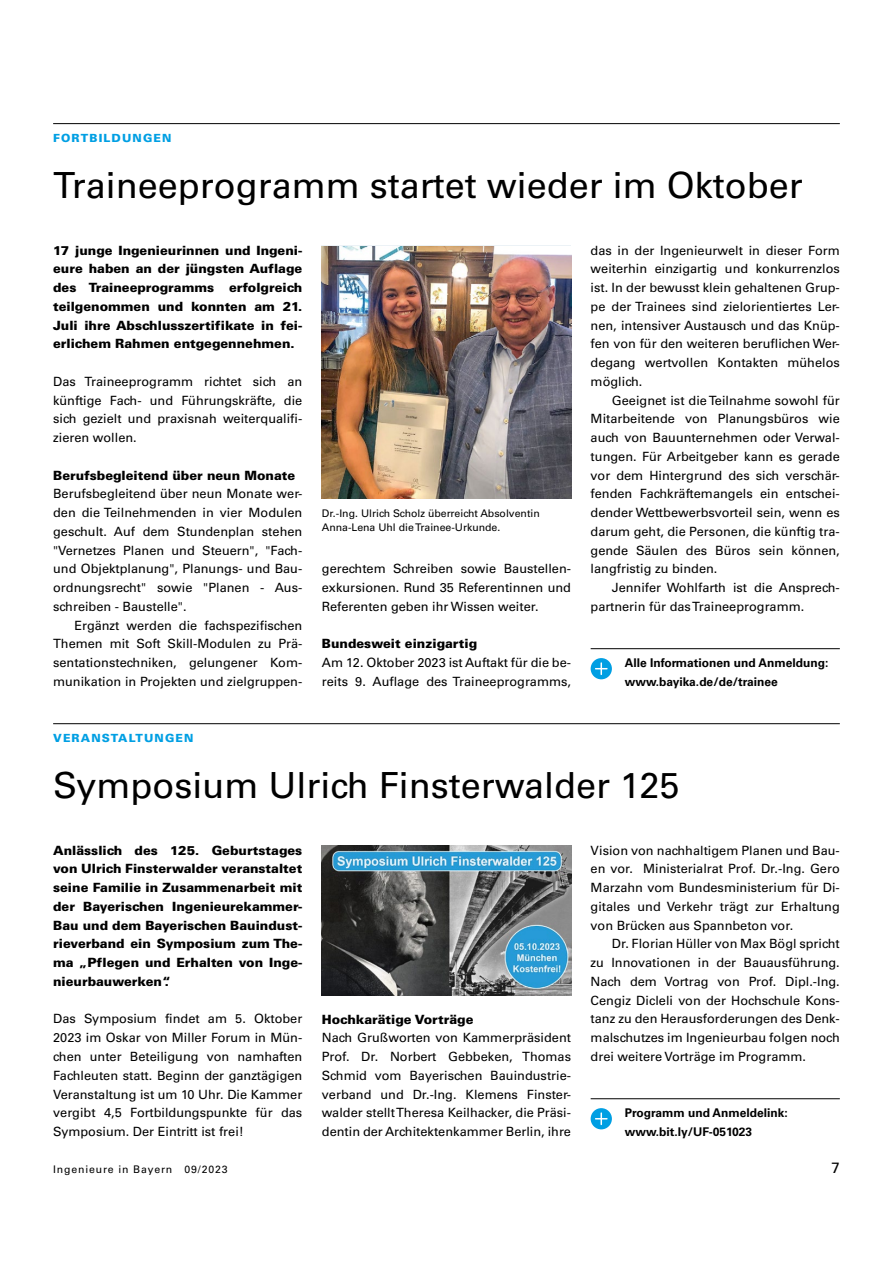
<style>
.page{position:relative;width:893px;height:1263px;background:#fff}
.page>*{position:absolute;margin:0;border:0;box-sizing:border-box;transform-origin:0 0}
.t1{font:36px "Univers LT Std";color:#000}
.t2{font:15px "Univers LT Std";color:#000}
.t3{font:12.75px/18.8px "Univers LT Std";color:#000;text-align:justify}
.t4{font:900 12.75px/18.8px "Univers LT Std";color:#000;text-align:justify}
.t5{font:700 12px/18.8px "Univers LT Std";color:#000}
.t6{font:900 11.25px "Univers LT Std";letter-spacing:.1em;color:#009fe3}
.t7{font:10.5px/14.2px "Univers LT Std";color:#000}
.t8{font:10.5px "Univers LT Std";letter-spacing:.08em;color:#000}
.s1{font-weight:900}
</style>
<div class="page">
<hr style="left:53px;top:123px;width:787px;height:1px;background:#000">
<hr style="left:53px;top:723px;width:787px;height:1px;background:#000">
<hr style="left:591px;top:1098px;width:249px;height:1px;background:#000">
<hr style="left:591px;top:648px;width:249px;height:1px;background:#000">
<img style="left:322px;top:247px;width:249px;height:251px">
<img style="left:322px;top:846px;width:249px;height:150px">
<svg style="left:591px;top:1108px;width:21px;height:21px"></svg>
<svg style="left:591px;top:658px;width:21px;height:21px"></svg>
<p class="t6" style="left:53px;top:131px;width:120px">FORTBILDUNGEN</p>
<p class="t1" style="left:53px;top:164px;width:751px">Traineeprogramm startet wieder im Oktober</p>
<p class="t4" style="left:53px;top:240px;width:251px">17 junge Ingenieurinnen und Ingeni&shy;eure haben an der jüngsten Auflage des Traineeprogramms erfolgreich teilgenommen und konnten am 21.<br>Juli ihre Abschlusszertifikate in fei&shy;erlichem Rahmen entgegennehmen.</p>
<p class="t3" style="left:53px;top:372px;width:251px">Das Traineeprogramm richtet sich an künftige Fach- und Führungskräfte, die sich gezielt und praxisnah weiterqualifi&shy;zieren wollen.</p>
<p class="t4" style="left:53px;top:466px;width:244px">Berufsbegleitend über neun Monate</p>
<p class="t3" style="left:53px;top:485px;width:251px">Berufsbegleitend über neun Monate wer-</p>
<p class="t3" style="left:53px;top:503px;width:251px">den die Teilnehmenden in vier Modulen</p>
<p class="t3" style="left:53px;top:522px;width:251px">geschult. Auf dem Stundenplan stehen</p>
<p class="t3" style="left:53px;top:541px;width:251px">"Vernetzes Planen und Steuern", "Fach-</p>
<p class="t3" style="left:53px;top:560px;width:251px">und Objektplanung", Planungs- und Bau-</p>
<p class="t3" style="left:53px;top:578px;width:251px">ordnungsrecht" sowie "Planen - Aus-</p>
<p class="t3" style="left:53px;top:597px;width:135px">schreiben - Baustelle".</p>
<p class="t3" style="left:74px;top:616px;width:229px">Ergänzt werden die fachspezifischen</p>
<p class="t3" style="left:53px;top:635px;width:251px">Themen mit Soft Skill-Modulen zu Prä-</p>
<p class="t3" style="left:53px;top:653px;width:251px">sentationstechniken, gelungener Kom-</p>
<p class="t3" style="left:53px;top:672px;width:251px">munikation in Projekten und zielgruppen-</p>
<p class="t6" style="left:53px;top:731px;width:142px">VERANSTALTUNGEN</p>
<p class="t7" style="left:322px;top:506px;width:219px">Dr.-Ing. Ulrich Scholz überreicht Absolventin<br>Anna-Lena Uhl die Trainee-Urkunde.</p>
<p class="t3" style="left:322px;top:560px;width:251px">gerechtem Schreiben sowie Baustellen&shy;exkursionen. Rund 35 Referentinnen und Referenten geben ihr Wissen weiter.</p>
<p class="t3" style="left:322px;top:635px;width:251px;text-align:left"><span class="s1">Bundesweit einzigartig<br></span>Am 12. Oktober 2023 ist Auftakt für die be&shy;reits 9. Auflage des Traineeprogramms,</p>
<p class="t3" style="left:591px;top:241px;width:251px">das in der Ingenieurwelt in dieser Form</p>
<p class="t3" style="left:591px;top:259px;width:251px">weiterhin einzigartig und konkurrenzlos</p>
<p class="t3" style="left:591px;top:278px;width:251px">ist. In der bewusst klein gehaltenen Grup-</p>
<p class="t3" style="left:591px;top:297px;width:251px">pe der Trainees sind zielorientiertes Ler-</p>
<p class="t3" style="left:591px;top:316px;width:251px">nen, intensiver Austausch und das Knüp-</p>
<p class="t3" style="left:591px;top:335px;width:251px">fen von für den weiteren beruflichen Wer-</p>
<p class="t3" style="left:591px;top:353px;width:251px">degang wertvollen Kontakten mühelos</p>
<p class="t3" style="left:591px;top:372px;width:53px">möglich.</p>
<p class="t3" style="left:612px;top:391px;width:229px">Geeignet ist die Teilnahme sowohl für</p>
<p class="t3" style="left:591px;top:410px;width:251px">Mitarbeitende von Planungsbüros wie</p>
<p class="t3" style="left:591px;top:428px;width:251px">auch von Bauunternehmen oder Verwal-</p>
<p class="t3" style="left:591px;top:447px;width:251px">tungen. Für Arbeitgeber kann es gerade</p>
<p class="t3" style="left:591px;top:466px;width:251px">vor dem Hintergrund des sich verschär-</p>
<p class="t3" style="left:591px;top:485px;width:251px">fenden Fachkräftemangels ein entschei-</p>
<p class="t3" style="left:591px;top:503px;width:251px">dender Wettbewerbsvorteil sein, wenn es</p>
<p class="t3" style="left:591px;top:522px;width:251px">darum geht, die Personen, die künftig tra-</p>
<p class="t3" style="left:591px;top:541px;width:251px">gende Säulen des Büros sein können,</p>
<p class="t3" style="left:591px;top:560px;width:128px">langfristig zu binden.</p>
<p class="t3" style="left:612px;top:578px;width:229px">Jennifer Wohlfarth ist die Ansprech-</p>
<p class="t3" style="left:591px;top:597px;width:215px">partnerin für das Traineeprogramm.</p>
<p class="t5" style="left:625px;top:654px;width:205px">Alle Informationen und Anmeldung: www.bayika.de/de/trainee</p>
<p class="t1" style="left:53px;top:764px;width:628px">Symposium Ulrich Finsterwalder 125</p>
<p class="t4" style="left:53px;top:840px;width:251px">Anlässlich des 125. Geburtstages von Ulrich Finsterwalder veranstaltet seine Familie in Zusammenarbeit mit der Bayerischen Ingenieurekammer-Bau und dem Bayerischen Bauindust&shy;rieverband ein Symposium zum The&shy;ma „Pflegen und Erhalten von Inge&shy;nieurbauwerken“.</p>
<p class="t3" style="left:53px;top:1010px;width:251px">Das Symposium findet am 5. Oktober 2023 im Oskar von Miller Forum in Mün&shy;chen unter Beteiligung von namhaften Fachleuten statt. Beginn der ganztägigen Veranstaltung ist um 10 Uhr. Die Kammer vergibt 4,5 Fortbildungspunkte für das Symposium. Der Eintritt ist frei!</p>
<p class="t3" style="left:322px;top:1010px;width:251px;text-align:left"><span class="s1">Hochkarätige Vorträge<br></span>Nach Grußworten von Kammerpräsident Prof. Dr. Norbert Gebbeken, Thomas Schmid vom Bayerischen Bauindustrie&shy;verband und Dr.-Ing. Klemens Finster&shy;walder stellt Theresa Keilhacker, die Präsi&shy;dentin der Architektenkammer Berlin, ihre</p>
<p class="t3" style="left:591px;top:841px;width:251px">Vision von nachhaltigem Planen und Bau-</p>
<p class="t3" style="left:591px;top:859px;width:251px">en vor. Ministerialrat Prof. Dr.-Ing. Gero</p>
<p class="t3" style="left:591px;top:878px;width:251px">Marzahn vom Bundesministerium für Di-</p>
<p class="t3" style="left:591px;top:897px;width:251px">gitales und Verkehr trägt zur Erhaltung</p>
<p class="t3" style="left:591px;top:916px;width:204px">von Brücken aus Spannbeton vor.</p>
<p class="t3" style="left:612px;top:935px;width:229px">Dr. Florian Hüller von Max Bögl spricht</p>
<p class="t3" style="left:591px;top:953px;width:251px">zu Innovationen in der Bauausführung.</p>
<p class="t3" style="left:591px;top:972px;width:251px">Nach dem Vortrag von Prof. Dipl.-Ing.</p>
<p class="t3" style="left:591px;top:991px;width:251px">Cengiz Dicleli von der Hochschule Kons-</p>
<p class="t3" style="left:591px;top:1010px;width:251px">tanz zu den Herausforderungen des Denk-</p>
<p class="t3" style="left:591px;top:1028px;width:251px">malschutzes im Ingenieurbau folgen noch</p>
<p class="t3" style="left:591px;top:1047px;width:217px">drei weitere Vorträge im Programm.</p>
<p class="t5" style="left:625px;top:1104px;width:165px">Programm und Anmeldelink: www.bit.ly/UF-051023</p>
<p class="t8" style="left:53px;top:1163px;width:176px">Ingenieure in Bayern 09/2023</p>
<p class="t2" style="left:831px;top:1159px;width:10px">7</p>
</div>
